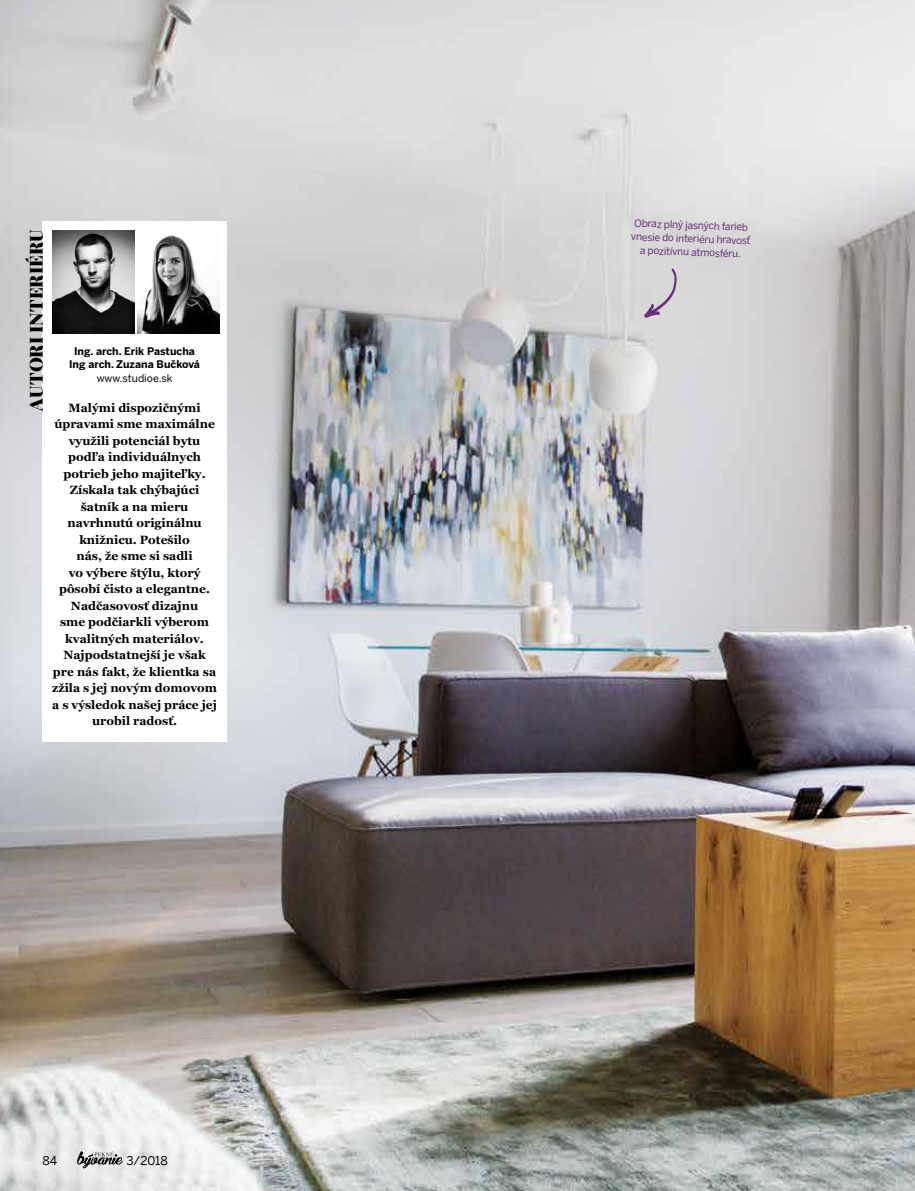
<style>
.page{position:relative;width:915px;height:1191px;background:#fff}
.page>*{position:absolute;margin:0;border:0;box-sizing:border-box;transform-origin:0 0}
.t1{font:900 18px "Playfair Display";letter-spacing:.01em;color:#000}
.t2{font:700 12px/16.5px "Georgia";color:#000;text-align:center}
.t3{font:12px "Benton Sans";color:#000}
.t4{font:10.5px/13.5px "Benton Sans";color:#6b3178;text-align:center}
.t5{font:700 10.5px/13.5px "Benton Sans";color:#000;text-align:center}
.t6{font:10.5px "Benton Sans";color:#000}
</style>
<div class="page">
<img style="left:0;top:0;width:914px;height:1191px">
<div style="left:43px;top:221px;width:183px;height:520px;background:#fff"></div>
<svg style="left:643px;top:268px;width:33px;height:50px"></svg>
<img style="left:52px;top:230px;width:82px;height:104px">
<img style="left:137px;top:235px;width:82px;height:99px">
<svg style="left:77px;top:1151px;width:46px;height:17px"></svg>
<h1 class="t1" style="left:25px;top:410px;width:183px;rotate:-90deg">Autori interiéru</h1>
<p class="t5" style="left:69px;top:344px;width:132px">Ing. arch. Erik Pastucha<br>Ing arch. Zuzana Bučková</p>
<p class="t6" style="left:97px;top:371px;width:77px">www.studioe.sk</p>
<p class="t2" style="left:52px;top:399px;width:166px">Malými dispozičnými úpravami sme maximálne využili potenciál bytu podľa individuálnych potrieb jeho majiteľky.<br>Získala tak chýbajúci šatník a na mieru navrhnutú originálnu knižnicu. Potešilo<br>nás, že sme si sadli<br>vo výbere štýlu, ktorý pôsobí čisto a elegantne.<br>Nadčasovosť dizajnu<br>sme podčiarkli výberom kvalitných materiálov.<br>Najpodstatnejší je však pre nás fakt, že klientka sa zžila s jej novým domovom a s výsledok našej práce jej urobil radosť.</p>
<p class="t3" style="left:43px;top:1153px;width:16px">84</p>
<p class="t3" style="left:126px;top:1153px;width:43px">3/2018</p>
<p class="t4" style="left:631px;top:216px;width:121px;rotate:2deg">Obraz plný jasných farieb vnesie do interiéru hravosť a pozitívnu atmosféru.</p>
</div>
